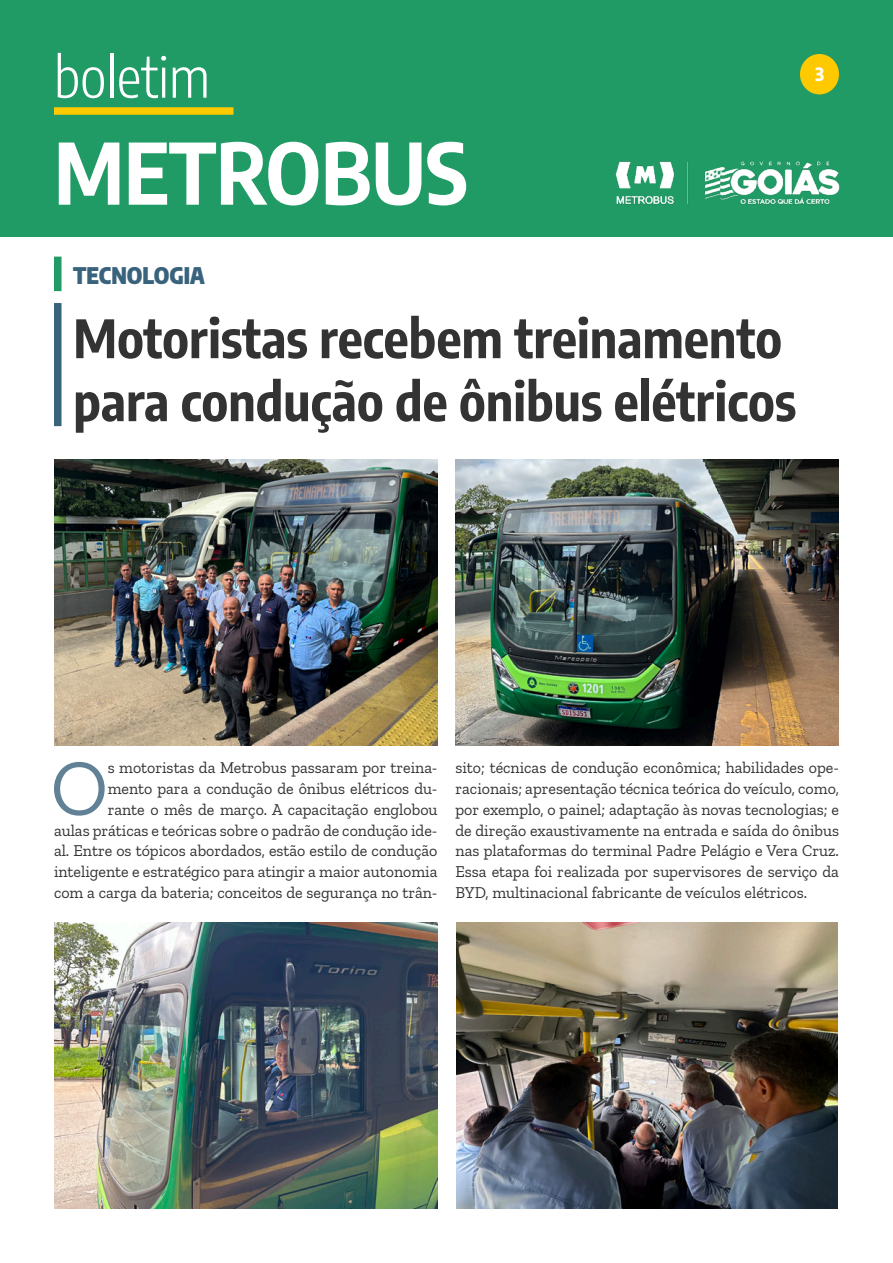
<style>
.page{position:relative;width:893px;height:1263px;background:#fff}
.page>*{position:absolute;margin:0;border:0;box-sizing:border-box;transform-origin:0 0}
.t1{font:700 84px "Encode Sans Condensed";color:#fff}
.t2{font:80.25px "Zilla Slab";color:#618196}
.t3{font:300 55.5px "Encode Sans Condensed";color:#fff}
.t4{font:700 52.5px/63px "Encode Sans Condensed";color:#333}
.t5{font:900 22.5px "Encode Sans Condensed";color:#39627c}
.t6{font:800 18px "Encode Sans Condensed";color:#fff}
.t7{font:16.5px/20.7px "Zilla Slab";color:#333;text-align:right}
</style>
<div class="page">
<div style="left:0;top:0;width:893px;height:236px;background:#219b66"></div>
<div style="left:54px;top:107px;width:179px;height:8px;background:#ffc900"></div>
<img style="left:615px;top:161px;width:225px;height:44px">
<div style="left:800px;top:54px;width:39px;height:40px;background:#ffc900;border-radius:50%"></div>
<div style="left:54px;top:303px;width:8px;height:123px;background:#39627c"></div>
<div style="left:54px;top:257px;width:8px;height:34px;background:#219b66"></div>
<img style="left:54px;top:460px;width:383px;height:286px">
<img style="left:455px;top:460px;width:384px;height:286px">
<img style="left:54px;top:923px;width:383px;height:286px">
<img style="left:457px;top:923px;width:381px;height:286px">
<p class="t3" style="left:54px;top:39px;width:157px">boletim</p>
<p class="t1" style="left:54px;top:110px;width:415px">METROBUS</p>
<p class="t6" style="left:815px;top:60px;width:10px">3</p>
<p class="t5" style="left:73px;top:258px;width:133px">TECNOLOGIA</p>
<p class="t4" style="left:73px;top:304px;width:724px">Motoristas recebem treinamento para condução de ônibus elétricos</p>
<p class="t2" style="left:51px;top:744px;width:58px">O</p>
<p class="t7" style="left:54px;top:758px;width:385px">s motoristas da Metrobus passaram por treina-<br>mento para a condução de ônibus elétricos du-<br>rante o mês de março. A capacitação englobou<br>aulas práticas e teóricas sobre o padrão de condução ide&shy;al. Entre os tópicos abordados, estão estilo de condução inteligente e estratégico para atingir a maior autonomia com a carga da bateria; conceitos de segurança no trân-</p>
<p class="t7" style="left:455px;top:758px;width:385px;text-align:justify">sito; técnicas de condução econômica; habilidades ope&shy;racionais; apresentação técnica teórica do veículo, como, por exemplo, o painel; adaptação às novas tecnologias; e de direção exaustivamente na entrada e saída do ônibus nas plataformas do terminal Padre Pelágio e Vera Cruz.<br>Essa etapa foi realizada por supervisores de serviço da BYD, multinacional fabricante de veículos elétricos.</p>
</div>
